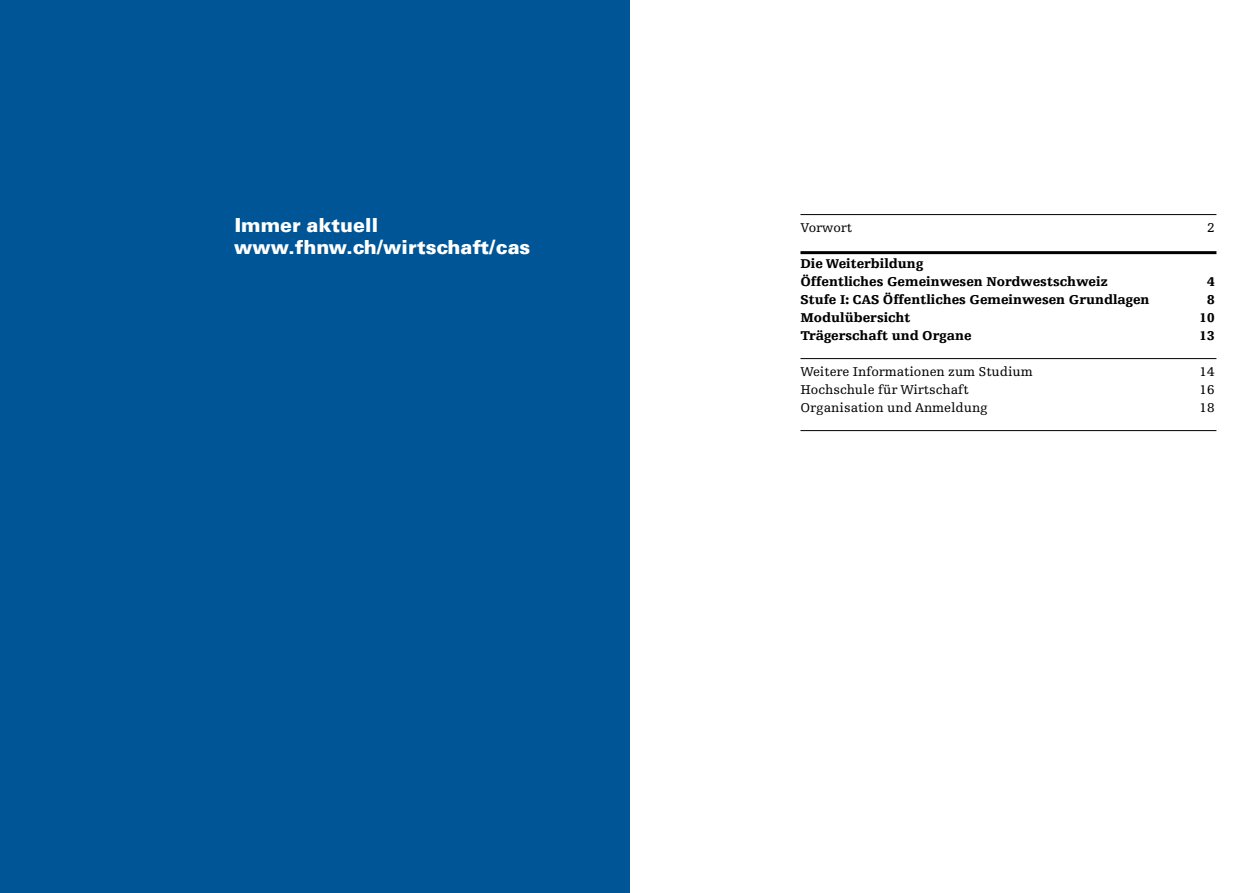
<style>
.page{position:relative;width:1259px;height:893px;background:#fff}
.page>*{position:absolute;margin:0;border:0;box-sizing:border-box;transform-origin:0 0}
.t1{font:900 19.5px/22.5px "Univers LT";color:#fff}
.t2{font:900 13.5px/18px "Egyptienne FLT Std";color:#000}
.t3{font:13.5px "Egyptienne FLT Std";color:#000}
</style>
<div class="page">
<hr style="left:800px;top:214px;width:416px;height:1px;background:#000">
<hr style="left:800px;top:251px;width:416px;height:3px;background:#000">
<hr style="left:800px;top:358px;width:416px;height:1px;background:#000">
<hr style="left:800px;top:430px;width:416px;height:1px;background:#000">
<div style="left:0;top:0;width:629px;height:893px;background:#005596"></div>
<h1 class="t1" style="left:234px;top:214px;width:298px">Immer aktuell www.fhnw.ch/wirtschaft/cas</h1>
<p class="t3" style="left:800px;top:220px;width:53px">Vorwort</p>
<p class="t3" style="left:1207px;top:220px;width:9px">2</p>
<p class="t2" style="left:800px;top:255px;width:309px">Die Weiterbildung<br>Öffentliches Gemeinwesen Nordwestschweiz</p>
<p class="t2" style="left:1207px;top:273px;width:9px">4</p>
<p class="t2" style="left:800px;top:291px;width:351px">Stufe I: CAS Öffentliches Gemeinwesen Grundlagen</p>
<p class="t2" style="left:1207px;top:291px;width:9px">8</p>
<p class="t2" style="left:800px;top:309px;width:112px">Modulübersicht</p>
<p class="t2" style="left:1199px;top:309px;width:17px">10</p>
<p class="t2" style="left:800px;top:327px;width:173px">Trägerschaft und Organe</p>
<p class="t2" style="left:1199px;top:327px;width:17px">13</p>
<p class="t3" style="left:800px;top:364px;width:234px">Weitere Informationen zum Studium</p>
<p class="t3" style="left:1199px;top:364px;width:17px">14</p>
<p class="t3" style="left:800px;top:382px;width:170px">Hochschule für Wirtschaft</p>
<p class="t3" style="left:1199px;top:382px;width:17px">16</p>
<p class="t3" style="left:800px;top:400px;width:189px">Organisation und Anmeldung</p>
<p class="t3" style="left:1199px;top:400px;width:17px">18</p>
</div>
